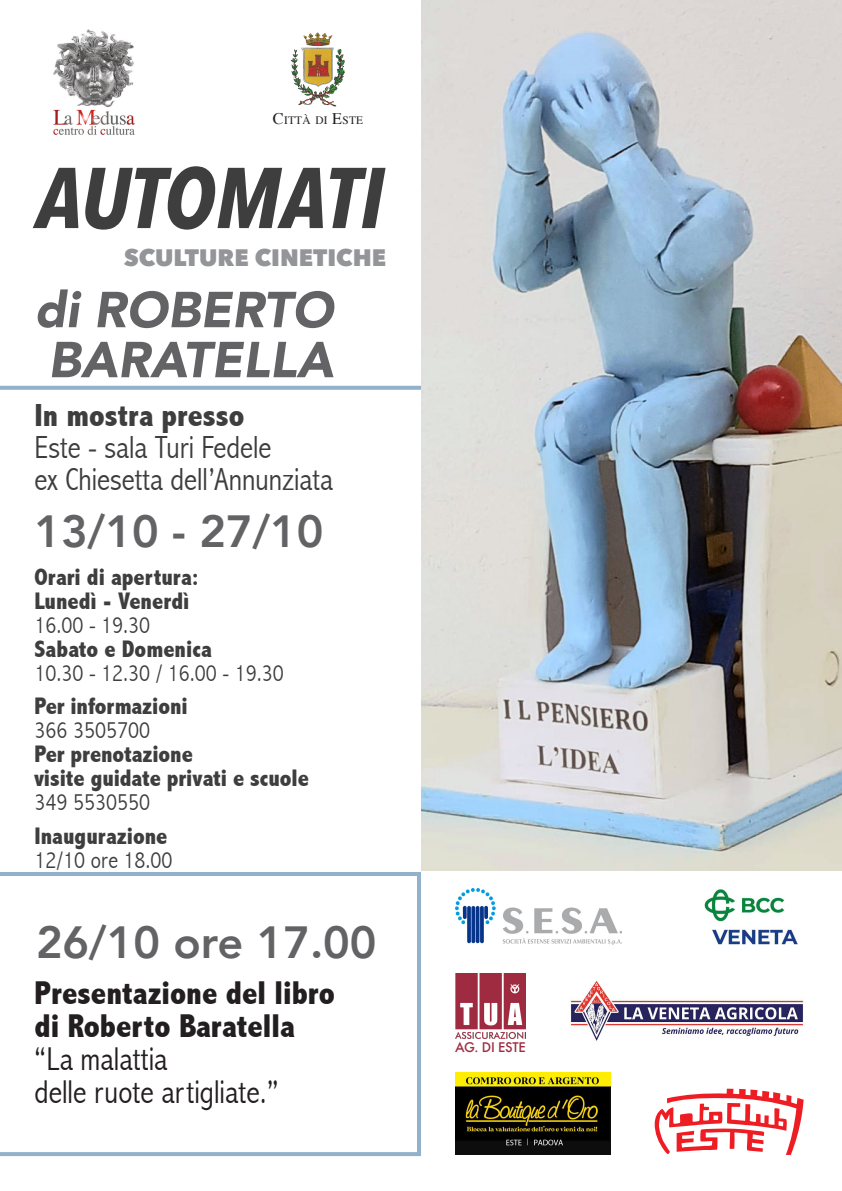
<style>
.page{position:relative;width:842px;height:1191px;background:#fff}
.page>*{position:absolute;margin:0;border:0;box-sizing:border-box;transform-origin:0 0}
.t1{font:italic 700 85.1px "Avenir Next Condensed";color:#3e3e3f}
.t2{font:italic 900 50px "Avenir";color:#636366}
.t3{font:800 45px "Avenir";color:#636366}
.t4{font:800 condensed 33px "Abadi";color:#231f20}
.t5{font:300 condensed 33px "Abadi";color:#231f20}
.t6{font:300 condensed 32px "Abadi";color:#3e3e3f}
.t7{font:800 condensed 32px "Abadi";color:#3e3e3f}
.t8{font:800 condensed 24px "Abadi";color:#3e3e3f}
.t9{font:300 condensed 24px "Abadi";color:#3e3e3f}
.t10{font:800 23.7px "Avenir Next";color:#939598}
.t11{font:500 12.9px "Futura";letter-spacing:-.025em;color:#9f2b41}
.t12{font:11.3px "Times";letter-spacing:.03em;color:#231f20}
.s1{font-size:16.2px}
</style>
<div class="page">
<img style="left:695px;top:870px;width:111px;height:75px">
<img style="left:455px;top:888px;width:166px;height:56px">
<img style="left:455px;top:1072px;width:155px;height:83px">
<img style="left:570px;top:981px;width:234px;height:60px">
<img style="left:455px;top:973px;width:70px;height:66px">
<svg style="left:655px;top:1088px;width:149px;height:67px"></svg>
<img style="left:53px;top:29px;width:82px;height:106px">
<img style="left:303px;top:32px;width:30px;height:15px">
<svg style="left:0;top:386px;width:421px;height:4px;background:#97b6cd"></svg>
<img style="left:421px;top:0;width:421px;height:870px">
<svg style="left:0;top:872px;width:421px;height:284px"></svg>
<p class="t12" style="left:273px;top:110px;width:92px"><span class="s1">C</span>ittà di <span class="s1">E</span>stE</p>
<p class="t1" style="left:36px;top:146px;width:349px">AUTOMATI</p>
<p class="t10" style="left:124px;top:243px;width:264px">SCULTURE CINETICHE</p>
<p class="t2" style="left:34px;top:268px;width:300px">di ROBERTO</p>
<p class="t2" style="left:48px;top:318px;width:287px">BARATELLA</p>
<p class="t7" style="left:35px;top:396px;width:211px">In mostra presso</p>
<p class="t6" style="left:35px;top:428px;width:238px">Este - sala Turi Fedele</p>
<p class="t6" style="left:35px;top:460px;width:300px">ex Chiesetta dell’Annunziata</p>
<p class="t3" style="left:35px;top:496px;width:290px">13/10 - 27/10</p>
<p class="t8" style="left:35px;top:563px;width:166px">Orari di apertura:</p>
<p class="t8" style="left:35px;top:587px;width:156px">Lunedì - Venerdì</p>
<p class="t9" style="left:35px;top:611px;width:117px">16.00 - 19.30</p>
<p class="t8" style="left:35px;top:635px;width:179px">Sabato e Domenica</p>
<p class="t9" style="left:35px;top:659px;width:251px">10.30 - 12.30 / 16.00 - 19.30</p>
<p class="t8" style="left:35px;top:692px;width:155px">Per informazioni</p>
<p class="t9" style="left:35px;top:716px;width:117px">366 3505700</p>
<p class="t8" style="left:35px;top:740px;width:160px">Per prenotazione</p>
<p class="t8" style="left:35px;top:764px;width:276px">visite guidate privati e scuole</p>
<p class="t9" style="left:35px;top:788px;width:117px">349 5530550</p>
<p class="t8" style="left:35px;top:821px;width:134px">Inaugurazione</p>
<p class="t9" style="left:35px;top:845px;width:139px">12/10 ore 18.00</p>
<p class="t3" style="left:36px;top:907px;width:342px">26/10 ore 17.00</p>
<p class="t4" style="left:35px;top:974px;width:302px">Presentazione del libro</p>
<p class="t4" style="left:35px;top:1007px;width:262px">di Roberto Baratella</p>
<p class="t5" style="left:35px;top:1040px;width:135px">“La malattia</p>
<p class="t5" style="left:35px;top:1073px;width:246px">delle ruote artigliate.”</p>
<p class="t11" style="left:455px;top:1038px;width:72px">AG. DI ESTE</p>
</div>
